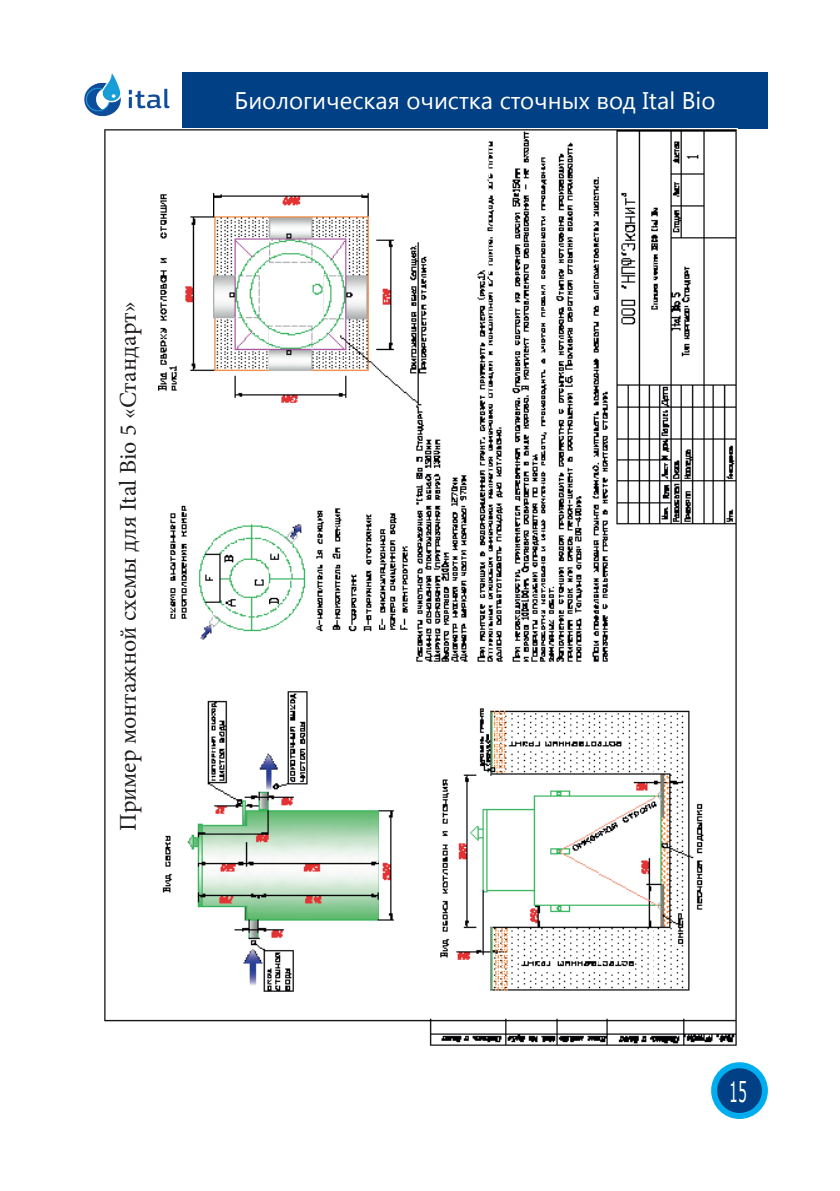
<style>
.page{position:relative;width:840px;height:1191px;background:#fff}
.page>*{position:absolute;margin:0;border:0;box-sizing:border-box;transform-origin:0 0}
.t1{font:28px "MS Reference Sans Serif";color:#fff;scale:.5 1}
.t2{font:24px "Minion Pro";color:#231f20}
.t3{font:24px "Segoe UI";color:#fff}
</style>
<div class="page">
<div style="left:713px;top:1065px;width:51px;height:51px;background:#014084;border-radius:50%"></div>
<div style="left:710px;top:1062px;width:57px;height:57px;border:6px solid #00aeef;border-radius:50%"></div>
<img style="left:84px;top:73px;width:86px;height:44px">
<div style="left:182px;top:72px;width:585px;height:57px;background:#014084"></div>
<img style="left:104px;top:129px;width:632px;height:917px">
<div style="left:108px;top:258px;width:37px;height:616px;background:#fff"></div>
<p class="t2" style="left:112px;top:831px;width:531px;rotate:-90deg">Пример монтажной схемы для Ital Bio 5 «Стандарт»</p>
<p class="t3" style="left:234px;top:84px;width:482px">Биологическая очистка сточных вод Ital Bio</p>
<p class="t1" style="left:728px;top:1073px;width:37px">15</p>
</div>
